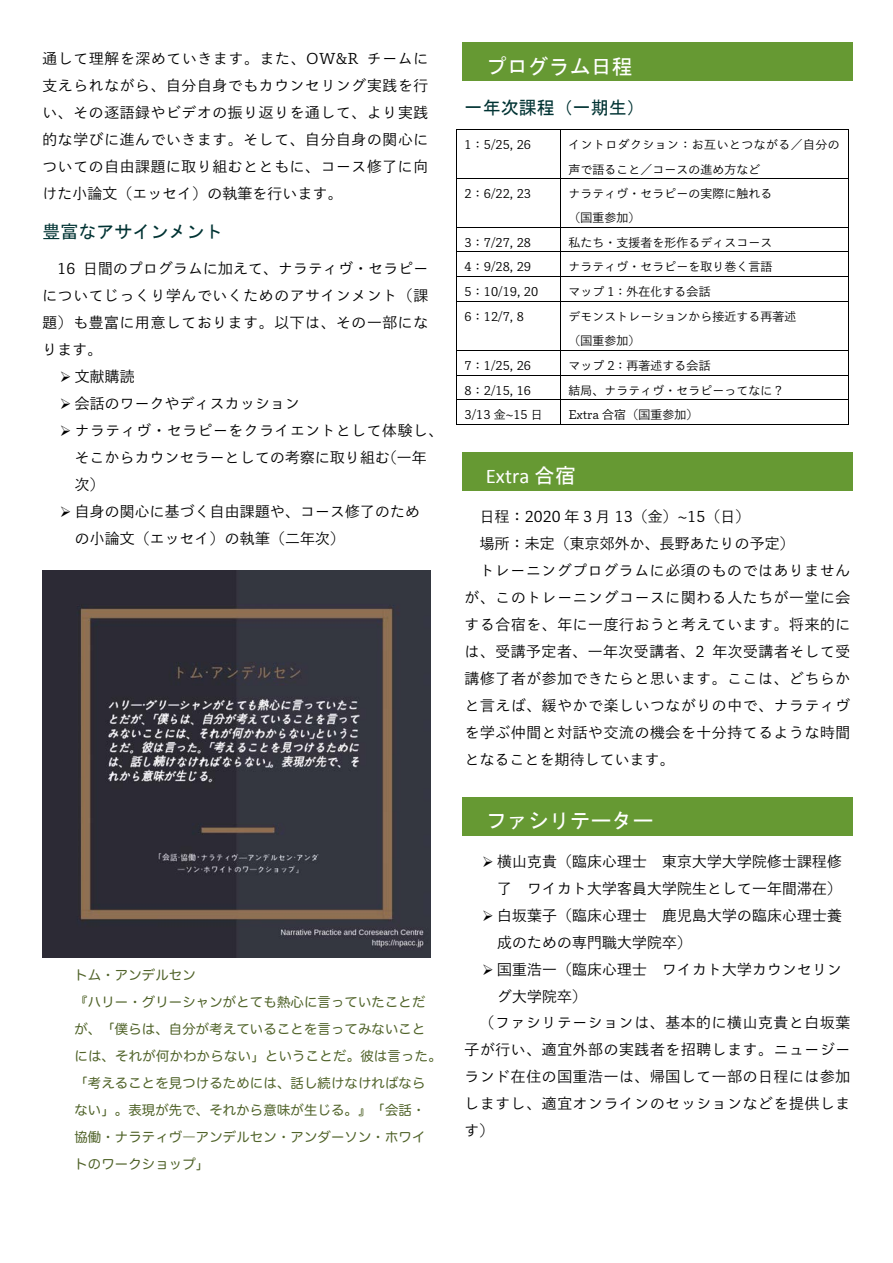
<style>
.page{position:relative;width:893px;height:1263px;background:#fff}
.page>*{position:absolute;margin:0;border:0;box-sizing:border-box;transform-origin:0 0}
.t1{font:20.85px "MS Gothic";letter-spacing:.005em;color:#fff}
.t2{font:20.85px "Calibri";color:#fff}
.t3{font:18px "MS Gothic";color:#033}
.t4{font:14.7px/27px "Toppan Bunkyu Gothic Pr 6 N";letter-spacing:.045em;color:#000;text-align:justify}
.t5{font:14.7px/27px "Toppan Bunkyu Gothic Pr 6 N";letter-spacing:.015em;color:#000}
.t6{font:14.7px "Toppan Bunkyu Gothic Pr 6 N";letter-spacing:.01em;color:#000}
.t7{font:13.35px/27px "Hira Maru Pro W4";letter-spacing:.015em;color:#4f6228}
.t8{font:11.85px/24.2px "Toppan Bunkyu Gothic Pr 6 N";letter-spacing:.01em;color:#000}
.t9{font:11.85px/24.2px "Toppan Bunkyu Gothic Pr 6 N";letter-spacing:.04em;color:#000}
.s1{font-family:"MS Gothic"}
</style>
<div class="page">
<div style="left:462px;top:42px;width:390px;height:39px;background:#693"></div>
<hr style="left:456px;top:130px;width:104px;height:1px;background:#000">
<hr style="left:561px;top:130px;width:286px;height:1px;background:#000">
<hr style="left:456px;top:130px;width:1px;height:48px;background:#000">
<hr style="left:560px;top:130px;width:1px;height:48px;background:#000">
<hr style="left:847px;top:130px;width:1px;height:48px;background:#000">
<hr style="left:456px;top:178px;width:104px;height:1px;background:#000">
<hr style="left:561px;top:178px;width:286px;height:1px;background:#000">
<hr style="left:456px;top:179px;width:1px;height:48px;background:#000">
<hr style="left:560px;top:179px;width:1px;height:48px;background:#000">
<hr style="left:847px;top:179px;width:1px;height:48px;background:#000">
<hr style="left:456px;top:227px;width:104px;height:1px;background:#000">
<hr style="left:561px;top:227px;width:286px;height:1px;background:#000">
<hr style="left:456px;top:252px;width:104px;height:1px;background:#000">
<hr style="left:561px;top:252px;width:286px;height:1px;background:#000">
<hr style="left:456px;top:276px;width:104px;height:1px;background:#000">
<hr style="left:561px;top:276px;width:286px;height:1px;background:#000">
<svg style="left:456px;top:228px;width:1px;height:73px"></svg>
<hr style="left:456px;top:301px;width:104px;height:1px;background:#000">
<svg style="left:560px;top:227px;width:1px;height:75px"></svg>
<hr style="left:561px;top:301px;width:286px;height:1px;background:#000">
<hr style="left:456px;top:302px;width:1px;height:48px;background:#000">
<hr style="left:560px;top:302px;width:1px;height:48px;background:#000">
<hr style="left:847px;top:302px;width:1px;height:48px;background:#000">
<hr style="left:456px;top:350px;width:104px;height:1px;background:#000">
<hr style="left:561px;top:350px;width:286px;height:1px;background:#000">
<hr style="left:456px;top:375px;width:104px;height:1px;background:#000">
<hr style="left:561px;top:375px;width:286px;height:1px;background:#000">
<hr style="left:456px;top:400px;width:104px;height:1px;background:#000">
<hr style="left:561px;top:400px;width:286px;height:1px;background:#000">
<svg style="left:456px;top:351px;width:1px;height:73px"></svg>
<hr style="left:456px;top:424px;width:104px;height:1px;background:#000">
<svg style="left:560px;top:350px;width:1px;height:75px"></svg>
<hr style="left:561px;top:424px;width:286px;height:1px;background:#000">
<div style="left:462px;top:452px;width:390px;height:39px;background:#693"></div>
<div style="left:462px;top:797px;width:390px;height:39px;background:#693"></div>
<img style="left:43px;top:571px;width:387px;height:387px">
<p class="t4" style="left:42px;top:45px;width:387px">通して理解を深めていきます。また、OW&amp;R チームに支えられながら、自分自身でもカウンセリング実践を行い、その逐語録やビデオの振り返りを通して、より実践的な学びに進んでいきます。そして、自分自身の関心についての自由課題に取り組むとともに、コース修了に向けた小論文（エッセイ）の執筆を行います。</p>
<p class="t3" style="left:42px;top:222px;width:181px">豊富なアサインメント</p>
<p class="t4" style="left:42px;top:255px;width:387px;text-indent:15px">16 日間のプログラムに加えて、ナラティヴ・セラピーについてじっくり学んでいくためのアサインメント（課題）も豊富に用意しております。以下は、その一部になります。</p>
<p class="t4" style="left:60px;top:363px;width:76px">➢ 文献購読</p>
<p class="t5" style="left:60px;top:390px;width:241px">➢ 会話のワークやディスカッション</p>
<p class="t5" style="left:75px;top:417px;width:370px;text-indent:-15px">➢ ナラティヴ・セラピーをクライエントとして体験し、そこからカウンセラーとしての考察に取り組む(一年次)</p>
<p class="t5" style="left:75px;top:498px;width:346px;text-indent:-15px">➢ 自身の関心に基づく自由課題や、コース修了のための小論文（エッセイ）の執筆（二年次）</p>
<p class="t7" style="left:74px;top:961px;width:369px">トム・アンデルセン<br>『ハリー・グリーシャンがとても熱心に言っていたことだが、「僕らは、自分が考えていることを言ってみないことには、それが何かわからない」ということだ。彼は言った。「考えることを見つけるためには、話し続けなければならない」。表現が先で、それから意味が生じる。』「会話・協働・ナラティヴ―アンデルセン・アンダーソン・ホワイトのワークショップ」</p>
<h1 class="t1" style="left:485px;top:56px;width:148px">プログラム日程</h1>
<p class="t3" style="left:464px;top:99px;width:181px">一年次課程（一期生）</p>
<p class="t8" style="left:464px;top:133px;width:68px">1：5/25, 26</p>
<p class="t9" style="left:568px;top:133px;width:273px">イントロダクション：お互いとつながる／自分の声で語ること／コースの進め方など</p>
<p class="t8" style="left:464px;top:181px;width:68px">2：6/22, 23</p>
<p class="t8" style="left:568px;top:181px;width:205px">ナラティヴ・セラピーの実際に触れる（国重参加）</p>
<p class="t8" style="left:464px;top:230px;width:68px">3：7/27, 28</p>
<p class="t8" style="left:568px;top:230px;width:205px">私たち・支援者を形作るディスコース</p>
<p class="t8" style="left:464px;top:255px;width:68px">4：9/28, 29</p>
<p class="t8" style="left:568px;top:255px;width:205px">ナラティヴ・セラピーを取り巻く言語</p>
<p class="t8" style="left:464px;top:280px;width:75px">5：10/19, 20</p>
<p class="t8" style="left:568px;top:280px;width:144px">マップ 1：外在化する会話</p>
<p class="t8" style="left:464px;top:305px;width:61px">6：12/7, 8</p>
<p class="t8" style="left:568px;top:305px;width:229px">デモンストレーションから接近する再著述（国重参加）</p>
<p class="t8" style="left:464px;top:353px;width:68px">7：1/25, 26</p>
<p class="t8" style="left:568px;top:353px;width:144px">マップ 2：再著述する会話</p>
<p class="t8" style="left:464px;top:378px;width:68px">8：2/15, 16</p>
<p class="t8" style="left:568px;top:378px;width:217px">結局、ナラティヴ・セラピーってなに？</p>
<p class="t8" style="left:464px;top:403px;width:80px">3/13 金~15 日</p>
<p class="t8" style="left:568px;top:403px;width:131px">Extra 合宿（国重参加）</p>
<h1 class="t2" style="left:485px;top:464px;width:92px">Extra <span class="s1">合宿</span></h1>
<p class="t6" style="left:479px;top:509px;width:272px">日程：2020 年 3 月 13（金）~15（日）</p>
<p class="t5" style="left:479px;top:530px;width:316px">場所：未定（東京郊外か、長野あたりの予定）</p>
<p class="t4" style="left:479px;top:557px;width:372px">トレーニングプログラムに必須のものではありません</p>
<p class="t4" style="left:464px;top:584px;width:387px">が、このトレーニングコースに関わる人たちが一堂に会</p>
<p class="t4" style="left:464px;top:611px;width:387px">する合宿を、年に一度行おうと考えています。将来的に</p>
<p class="t4" style="left:464px;top:638px;width:387px">は、受講予定者、一年次受講者、2 年次受講者そして受</p>
<p class="t4" style="left:464px;top:665px;width:387px">講修了者が参加できたらと思います。ここは、どちらか</p>
<p class="t4" style="left:464px;top:692px;width:387px">と言えば、緩やかで楽しいつながりの中で、ナラティヴ</p>
<p class="t4" style="left:464px;top:719px;width:387px">を学ぶ仲間と対話や交流の機会を十分持てるような時間</p>
<p class="t5" style="left:464px;top:746px;width:211px">となることを期待しています。</p>
<h1 class="t1" style="left:485px;top:810px;width:169px">ファシリテーター</h1>
<p class="t5" style="left:482px;top:847px;width:361px;text-align:right">➢ 横山克貴（臨床心理士 東京大学大学院修士課程修了 ワイカト大学客員大学院生として一年間滞在）</p>
<p class="t5" style="left:497px;top:901px;width:346px;text-indent:-15px">➢ 白坂葉子（臨床心理士 鹿児島大学の臨床心理士養成のための専門職大学院卒）</p>
<p class="t5" style="left:482px;top:955px;width:361px">➢ 国重浩一（臨床心理士 ワイカト大学カウンセリン</p>
<p class="t4" style="left:497px;top:982px;width:91px">グ大学院卒）</p>
<p class="t4" style="left:479px;top:1009px;width:372px">（ファシリテーションは、基本的に横山克貴と白坂葉</p>
<p class="t4" style="left:464px;top:1036px;width:387px">子が行い、適宜外部の実践者を招聘します。ニュージー</p>
<p class="t4" style="left:464px;top:1063px;width:387px">ランド在住の国重浩一は、帰国して一部の日程には参加</p>
<p class="t4" style="left:464px;top:1090px;width:387px">しますし、適宜オンラインのセッションなどを提供しま</p>
<p class="t4" style="left:464px;top:1117px;width:31px">す）</p>
</div>
